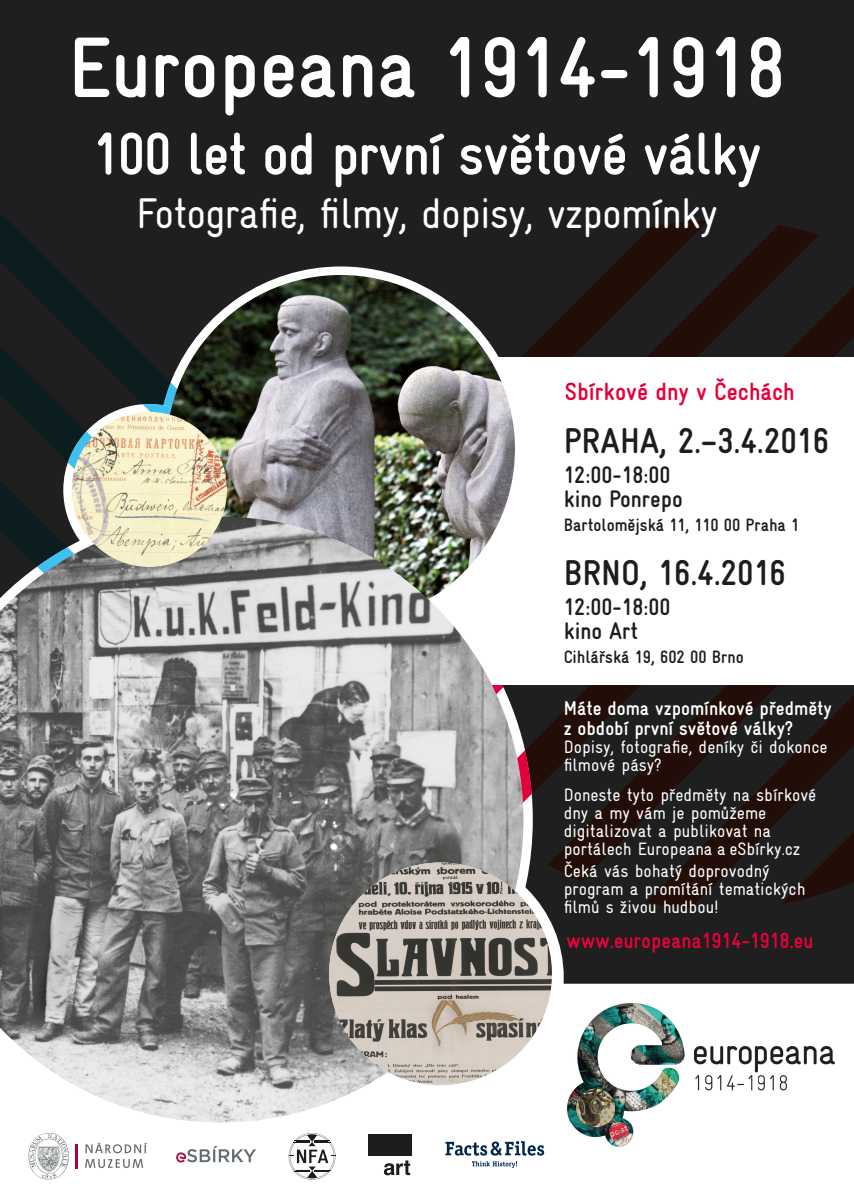
<style>
.page{position:relative;width:854px;height:1202px;background:#fff}
.page>*{position:absolute;margin:0;border:0;box-sizing:border-box;transform-origin:0 0}
.t1{font:86px "Gravur Condensed Bold CE";color:#fff}
.t2{font:60px "Gravur Condensed Bold CE";letter-spacing:-.02em;color:#fff}
.t3{font:43px "Gravur Condensed Reg CE";letter-spacing:-.02em;color:#fff}
.t4{font:36px "Gravur Condensed Bold CE";color:#1d1d1b}
.t5{font:25px "Gravur Condensed Bold CE";color:#e4013a}
.t6{font:24px/24px "Gravur Condensed Bold CE";color:#1d1d1b}
.t7{font:20px/20px "Gravur Condensed Bold CE";color:#fff}
.t8{font:18px/18px "Gravur Condensed Reg CE";color:#fff}
.t9{font:18px "Gravur Condensed Bold CE";color:#1d1d1b}
</style>
<div class="page">
<div style="left:0;top:0;width:853px;height:984px;background:#1f1f20"></div>
<div style="left:312px;top:852px;width:251px;height:251px;border:17px solid #fff;border-radius:50%"></div>
<svg style="left:708px;top:225px;width:111px;height:61px;background:#201715"></svg>
<svg style="left:373px;top:220px;width:335px;height:70px;background:#232020"></svg>
<svg style="left:523px;top:758px;width:8px;height:54px"></svg>
<svg style="left:646px;top:881px;width:207px;height:28px;background:#201918"></svg>
<svg style="left:413px;top:286px;width:440px;height:472px;background:#271f1e"></svg>
<svg style="left:547px;top:685px;width:306px;height:196px;background:#201817"></svg>
<svg style="left:781px;top:831px;width:72px;height:73px;background:#201817"></svg>
<svg style="left:0;top:215px;width:265px;height:167px;background:#212426"></svg>
<svg style="left:0;top:382px;width:179px;height:135px;background:#2a3539"></svg>
<div style="left:373px;top:357px;width:480px;height:328px;background:#fff"></div>
<img style="left:166px;top:275px;width:349px;height:348px;border-radius:174px">
<img style="left:0;top:517px;width:523px;height:605px">
<svg style="left:566px;top:933px;width:245px;height:20px;background:#501726"></svg>
<img style="left:567px;top:1002px;width:268px;height:145px">
<img style="left:72px;top:412px;width:155px;height:155px;border-radius:78px">
<img style="left:329px;top:862px;width:222px;height:223px;border-radius:111px">
<svg style="left:445px;top:1141px;width:99px;height:27px"></svg>
<svg style="left:384px;top:1160px;width:26px;height:15px"></svg>
<div style="left:369px;top:1135px;width:43px;height:21px;background:#1d1d1b"></div>
<svg style="left:288px;top:1133px;width:47px;height:47px"></svg>
<svg style="left:176px;top:1145px;width:80px;height:18px"></svg>
<svg style="left:85px;top:1142px;width:62px;height:11px"></svg>
<svg style="left:85px;top:1159px;width:58px;height:9px"></svg>
<hr style="left:75px;top:1144px;width:3px;height:24px;background:#a50344">
<svg style="left:29px;top:1133px;width:40px;height:47px"></svg>
<h1 class="t1" style="left:68px;top:20px;width:718px">Europeana 1914-1918</h1>
<h2 class="t2" style="left:92px;top:121px;width:670px">100 let od první světové války</h2>
<h3 class="t3" style="left:136px;top:189px;width:583px">Fotografie, filmy, dopisy, vzpomínky</h3>
<h3 class="t5" style="left:564px;top:377px;width:231px">Sbírkové dny v Čechách</h3>
<h3 class="t4" style="left:563px;top:420px;width:267px">PRAHA, 2.–3.4.2016</h3>
<h3 class="t6" style="left:563px;top:463px;width:121px">12:00-18:00 kino Ponrepo</h3>
<p class="t9" style="left:563px;top:515px;width:237px">Bartolomějská 11, 110 00 Praha 1</p>
<h3 class="t4" style="left:563px;top:552px;width:224px">BRNO, 16.4.2016</h3>
<h3 class="t6" style="left:563px;top:595px;width:108px">12:00-18:00 kino Art</h3>
<p class="t9" style="left:563px;top:647px;width:181px">Cihlářská 19, 602 00 Brno</p>
<p class="t7" style="left:563px;top:698px;width:269px">Máte doma vzpomínkové předměty z období první světové války?</p>
<p class="t8" style="left:563px;top:738px;width:265px">Dopisy, fotografie, deníky či dokonce filmové pásy?</p>
<p class="t8" style="left:563px;top:786px;width:254px">Doneste tyto předměty na sbírkové dny a my vám je pomůžeme digitalizovat a publikovat na portálech Europeana a eSbírky.cz</p>
<p class="t8" style="left:563px;top:862px;width:243px">Čeká vás bohatý doprovodný program a promítání tematických filmů s živou hudbou!</p>
</div>
